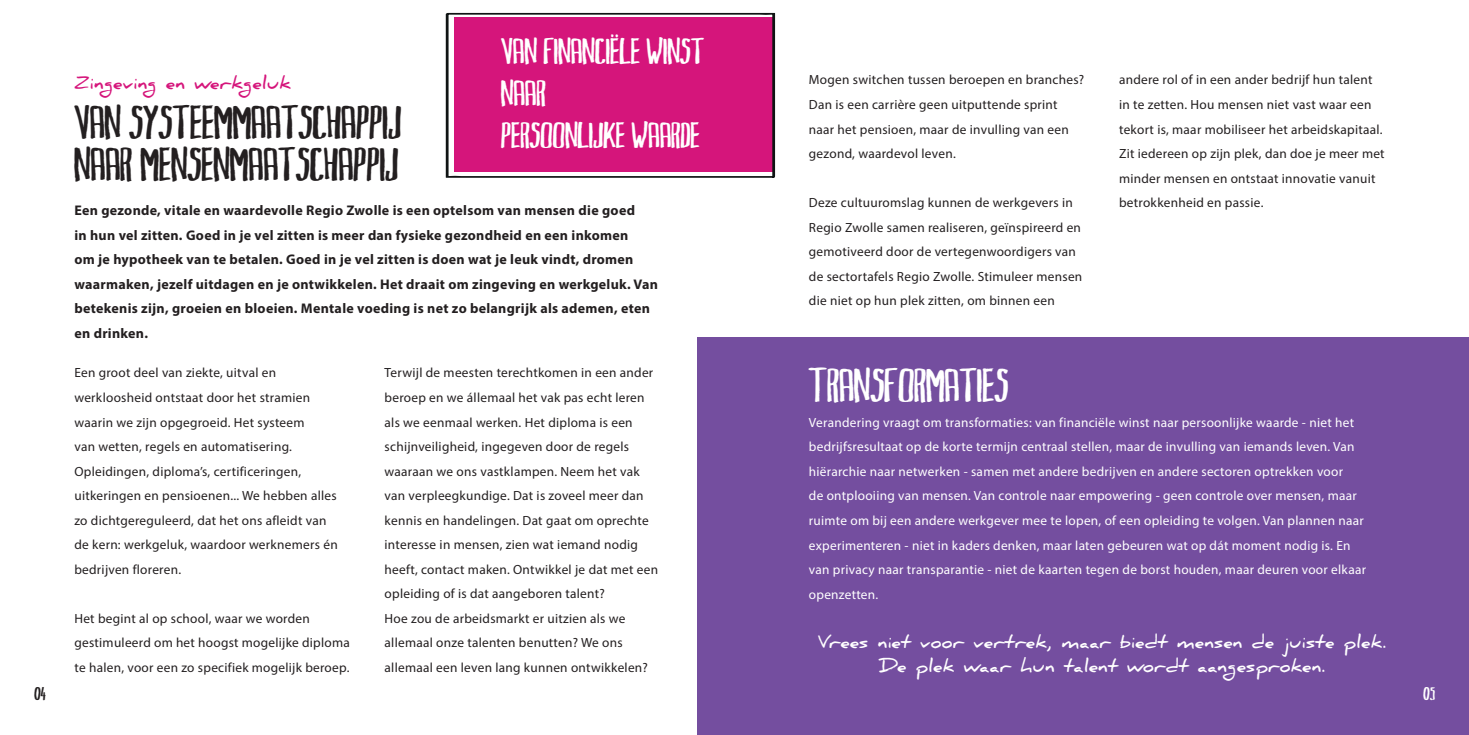
<style>
.page{position:relative;width:1469px;height:735px;background:#fff}
.page>*{position:absolute;margin:0;border:0;box-sizing:border-box;transform-origin:0 0}
.Dikke_kop{font:45.5px/42px "Markus Ink";color:#231f20}
.Dikke_kop-2{font:45.5px "Markus Ink";color:#fff}
.Dikke_kop-3{font:35px/42px "Markus Ink";color:#fff}
.Schuine_kop{font:700 17.5px/24.5px "Daniel";letter-spacing:.02em;color:#fff;text-align:center}
.Schuine_kop-2{font:700 17.5px "Daniel";letter-spacing:.02em;color:#d5157b}
.Dikke_kop-4{font:17.5px "Markus Ink";color:#231f20}
.Dikke_kop-5{font:17.5px "Markus Ink";color:#fff}
.Basisalinea_bold{font:700 14px/24.5px "Myriad Pro";letter-spacing:.02em;color:#231f20}
.t1{font:700 14px "Daniel";color:#fff}
.t2{font:13.3px/24.5px "Myriad Pro";letter-spacing:.02em;color:#231f20}
.Basis_-_wit{font:13.3px/24.5px "Myriad Pro";letter-spacing:.02em;color:#fff}
</style>
<div class="page">
<div style="left:697px;top:337px;width:771px;height:397px;background:#744e9f"></div>
<svg style="left:446px;top:13px;width:329px;height:165px;background:#d0217e"></svg>
<p class="Dikke_kop-3" style="left:501px;top:29px;width:205px">VAN FINANCIËLE WINST<br>NAAR</p>
<p class="Dikke_kop-3" style="left:501px;top:113px;width:200px">PERSOONLIJKE WAARDE</p>
<p class="Schuine_kop-2" style="left:74px;top:72px;width:218px">Zingeving en werkgeluk</p>
<p class="Dikke_kop" style="left:74px;top:101px;width:328px">VAN SYSTEEMMAATSCHAPPIJ<br>NAAR MENSENMAATSCHAPPIJ</p>
<p class="Basisalinea_bold" style="left:74px;top:197px;width:585px">Een gezonde, vitale en waardevolle Regio Zwolle is een optelsom van mensen die goed<br>in hun vel zitten. Goed in je vel zitten is meer dan fysieke gezondheid en een inkomen<br>om je hypotheek van te betalen. Goed in je vel zitten is doen wat je leuk vindt, dromen waarmaken, jezelf uitdagen en je ontwikkelen. Het draait om zingeving en werkgeluk. Van betekenis zijn, groeien en bloeien. Mentale voeding is net zo belangrijk als ademen, eten en drinken.</p>
<p class="t2" style="left:74px;top:360px;width:265px">Een groot deel van ziekte, uitval en werkloosheid ontstaat door het stramien waarin we zijn opgegroeid. Het systeem<br>van wetten, regels en automatisering.<br>Opleidingen, diploma’s, certificeringen, uitkeringen en pensioenen... We hebben alles zo dichtgereguleerd, dat het ons afleidt van de kern: werkgeluk, waardoor werknemers én bedrijven floreren.</p>
<p class="t2" style="left:74px;top:605px;width:277px">Het begint al op school, waar we worden gestimuleerd om het hoogst mogelijke diploma te halen, voor een zo specifiek mogelijk beroep.</p>
<p class="t2" style="left:384px;top:360px;width:275px">Terwijl de meesten terechtkomen in een ander beroep en we állemaal het vak pas echt leren als we eenmaal werken. Het diploma is een schijnveiligheid, ingegeven door de regels waaraan we ons vastklampen. Neem het vak van verpleegkundige. Dat is zoveel meer dan kennis en handelingen. Dat gaat om oprechte interesse in mensen, zien wat iemand nodig heeft, contact maken. Ontwikkel je dat met een opleiding of is dat aangeboren talent?</p>
<p class="t2" style="left:384px;top:605px;width:265px">Hoe zou de arbeidsmarkt er uitzien als we allemaal onze talenten benutten? We ons allemaal een leven lang kunnen ontwikkelen?</p>
<p class="t2" style="left:809px;top:67px;width:277px">Mogen switchen tussen beroepen en branches?<br>Dan is een carrière geen uitputtende sprint naar het pensioen, maar de invulling van een gezond, waardevol leven.</p>
<p class="t2" style="left:809px;top:190px;width:275px">Deze cultuuromslag kunnen de werkgevers in Regio Zwolle samen realiseren, geïnspireerd en gemotiveerd door de vertegenwoordigers van de sectortafels Regio Zwolle. Stimuleer mensen die niet op hun plek zitten, om binnen een</p>
<p class="t2" style="left:1119px;top:67px;width:267px">andere rol of in een ander bedrijf hun talent in te zetten. Hou mensen niet vast waar een tekort is, maar mobiliseer het arbeidskapitaal.<br>Zit iedereen op zijn plek, dan doe je meer met minder mensen en ontstaat innovatie vanuit betrokkenheid en passie.</p>
<p class="Dikke_kop-2" style="left:809px;top:362px;width:201px">TRANSFORMATIES</p>
<p class="Basis_-_wit" style="left:809px;top:410px;width:558px">Verandering vraagt om transformaties: van financiële winst naar persoonlijke waarde - niet het bedrijfsresultaat op de korte termijn centraal stellen, maar de invulling van iemands leven. Van hiërarchie naar netwerken - samen met andere bedrijven en andere sectoren optrekken voor<br>de ontplooiing van mensen. Van controle naar empowering - geen controle over mensen, maar ruimte om bij een andere werkgever mee te lopen, of een opleiding te volgen. Van plannen naar experimenteren - niet in kaders denken, maar laten gebeuren wat op dát moment nodig is. En van privacy naar transparantie - niet de kaarten tegen de borst houden, maar deuren voor elkaar openzetten.</p>
<p class="Schuine_kop" style="left:817px;top:629px;width:570px">Vrees niet voor vertrek, maar biedt mensen de juiste plek.<br>De plek waar hun talent wordt aangesproken.</p>
<p class="Dikke_kop-4" style="left:34px;top:684px;width:13px">04</p>
<p class="Dikke_kop-5" style="left:1423px;top:684px;width:13px">05</p>
<p class="t1" style="left:1408px;top:685px;width:28px">06</p>
</div>
